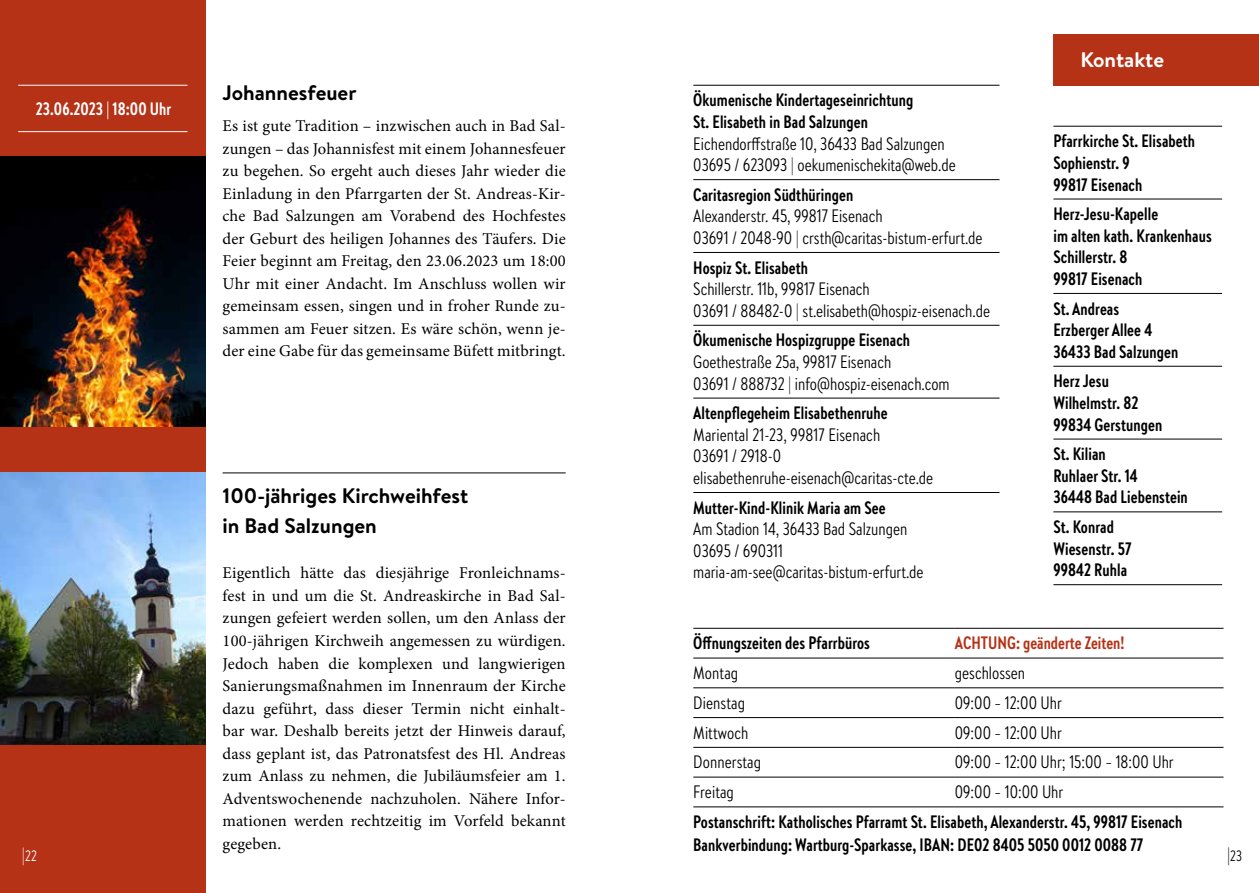
<style>
.page{position:relative;width:1259px;height:893px;background:#fff}
.page>*{position:absolute;margin:0;border:0;box-sizing:border-box;transform-origin:0 0}
.t1{font:700 21px/30px "Brandon Text";color:#000}
.t2{font:700 21px "Brandon Text";color:#fff}
.t3{font:700 18px/21.6px "Brandon Text Cond";letter-spacing:.005em;color:#000}
.t4{font:18px/21.6px "Brandon Text Cond";color:#000}
.t5{font:700 18px "Brandon Text Cond";color:#b53217}
.t6{font:700 18px "Brandon Text Cond";letter-spacing:.005em;color:#fff}
.t7{font:16.5px/22.5px "Minion Pro";letter-spacing:.01em;color:#000;text-align:justify}
.t8{font:15px "Brandon Text Cond";color:#fff}
.t9{font:15px "Brandon Text Cond";color:#000}
.s1{font-size:18px}
</style>
<div class="page">
<div style="left:0;top:0;width:206px;height:893px;background:#b53217"></div>
<div style="left:1053px;top:34px;width:206px;height:51px;background:#b53217"></div>
<hr style="left:693px;top:179px;width:306px;height:1px;background:#000">
<hr style="left:693px;top:252px;width:306px;height:1px;background:#000">
<hr style="left:693px;top:325px;width:306px;height:1px;background:#000">
<hr style="left:693px;top:398px;width:306px;height:1px;background:#000">
<hr style="left:693px;top:492px;width:306px;height:1px;background:#000">
<hr style="left:693px;top:85px;width:306px;height:1px;background:#000">
<hr style="left:1053px;top:199px;width:169px;height:1px;background:#000">
<hr style="left:1053px;top:293px;width:169px;height:1px;background:#000">
<hr style="left:1053px;top:366px;width:169px;height:1px;background:#000">
<hr style="left:1053px;top:439px;width:169px;height:1px;background:#000">
<hr style="left:1053px;top:512px;width:169px;height:1px;background:#000">
<hr style="left:1053px;top:584px;width:169px;height:1px;background:#000">
<hr style="left:1053px;top:126px;width:169px;height:1px;background:#000">
<hr style="left:693px;top:658px;width:262px;height:1px;background:#000">
<hr style="left:955px;top:658px;width:268px;height:1px;background:#000">
<hr style="left:693px;top:688px;width:262px;height:1px;background:#000">
<hr style="left:955px;top:688px;width:268px;height:1px;background:#000">
<hr style="left:693px;top:717px;width:262px;height:1px;background:#000">
<hr style="left:955px;top:717px;width:268px;height:1px;background:#000">
<hr style="left:693px;top:747px;width:262px;height:1px;background:#000">
<hr style="left:955px;top:747px;width:268px;height:1px;background:#000">
<hr style="left:693px;top:777px;width:262px;height:1px;background:#000">
<hr style="left:955px;top:777px;width:268px;height:1px;background:#000">
<hr style="left:693px;top:807px;width:262px;height:1px;background:#000">
<hr style="left:955px;top:807px;width:268px;height:1px;background:#000">
<hr style="left:693px;top:628px;width:262px;height:1px;background:#000">
<hr style="left:955px;top:628px;width:268px;height:1px;background:#000">
<img style="left:0;top:473px;width:206px;height:271px">
<img style="left:0;top:156px;width:206px;height:270px">
<hr style="left:18px;top:85px;width:169px;height:1px;background:#fff">
<hr style="left:18px;top:131px;width:169px;height:1px;background:#fff">
<hr style="left:223px;top:473px;width:343px;height:1px;background:#000">
<p class="t2" style="left:1080px;top:45px;width:85px">Kontakte</p>
<p class="t1" style="left:223px;top:77px;width:135px">Johannesfeuer</p>
<p class="t7" style="left:223px;top:115px;width:345px">Es ist gute Tradition – inzwischen auch in Bad Sal&shy;zungen – das Johannisfest mit einem Johannesfeuer zu begehen. So ergeht auch dieses Jahr wieder die Einladung in den Pfarrgarten der St. Andreas-Kir&shy;che Bad Salzungen am Vorabend des Hochfestes der Geburt des heiligen Johannes des Täufers. Die Feier beginnt am Freitag, den 23.06.2023 um 18:00<br>Uhr mit einer Andacht. Im Anschluss wollen wir gemeinsam essen, singen und in froher Runde zu&shy;sammen am Feuer sitzen. Es wäre schön, wenn je&shy;der eine Gabe für das gemeinsame Büfett mitbringt.</p>
<p class="t3" style="left:693px;top:89px;width:221px">Ökumenische Kindertageseinrichtung<br>St. Elisabeth in Bad Salzungen</p>
<p class="t4" style="left:693px;top:132px;width:264px">Eichendorffstraße 10, 36433 Bad Salzungen<br>03695 / 623093 | oekumenischekita@web.de</p>
<p class="t3" style="left:693px;top:183px;width:161px">Caritasregion Südthüringen</p>
<p class="t4" style="left:693px;top:205px;width:291px">Alexanderstr. 45, 99817 Eisenach<br>03691 / 2048-90 | crsth@caritas-bistum-erfurt.de</p>
<p class="t3" style="left:693px;top:256px;width:116px">Hospiz St. Elisabeth</p>
<p class="t4" style="left:693px;top:278px;width:298px">Schillerstr. 11b, 99817 Eisenach<br>03691 / 88482-0 | st.elisabeth@hospiz-eisenach.de</p>
<p class="t3" style="left:693px;top:329px;width:218px">Ökumenische Hospizgruppe Eisenach</p>
<p class="t4" style="left:693px;top:350px;width:258px">Goethestraße 25a, 99817 Eisenach<br>03691 / 888732 | info@hospiz-eisenach.com</p>
<p class="t3" style="left:693px;top:402px;width:196px">Altenpflegeheim Elisabethenruhe</p>
<p class="t4" style="left:693px;top:423px;width:241px">Mariental 21-23, 99817 Eisenach<br>03691 / 2918-0 elisabethenruhe-eisenach@caritas-cte.de</p>
<p class="t3" style="left:693px;top:496px;width:194px">Mutter-Kind-Klinik Maria am See</p>
<p class="t4" style="left:693px;top:518px;width:232px">Am Stadion 14, 36433 Bad Salzungen<br>03695 / 690311 maria-am-see@caritas-bistum-erfurt.de</p>
<p class="t6" style="left:36px;top:96px;width:137px">23.06.2023 | 18:00 Uhr</p>
<p class="t3" style="left:1053px;top:130px;width:143px">Pfarrkirche St. Elisabeth<br>Sophienstr. 9<br>99817 Eisenach</p>
<p class="t3" style="left:1053px;top:202px;width:160px">Herz-Jesu-Kapelle<br>im alten kath. Krankenhaus<br>Schillerstr. 8<br>99817 Eisenach</p>
<p class="t3" style="left:1053px;top:297px;width:126px">St. Andreas<br>Erzberger Allee 4<br>36433 Bad Salzungen</p>
<p class="t3" style="left:1053px;top:370px;width:110px">Herz Jesu<br>Wilhelmstr. 82<br>99834 Gerstungen</p>
<p class="t3" style="left:1053px;top:442px;width:136px">St. Kilian<br>Ruhlaer Str. 14<br>36448 Bad Liebenstein</p>
<p class="t3" style="left:1053px;top:515px;width:80px">St. Konrad<br>Wiesenstr. 57<br>99842 Ruhla</p>
<p class="t1" style="left:223px;top:481px;width:247px">100-jähriges Kirchweihfest in Bad Salzungen</p>
<p class="t7" style="left:223px;top:562px;width:345px">Eigentlich hätte das diesjährige Fronleichnams&shy;fest in und um die St. Andreaskirche in Bad Sal&shy;zungen gefeiert werden sollen, um den Anlass der 100-jährigen Kirchweih angemessen zu würdigen.<br>Jedoch haben die komplexen und langwierigen Sanierungsmaßnahmen im Innenraum der Kirche dazu geführt, dass dieser Termin nicht einhalt&shy;bar war. Deshalb bereits jetzt der Hinweis darauf, dass geplant ist, das Patronatsfest des Hl. Andreas zum Anlass zu nehmen, die Jubiläumsfeier am 1.<br>Adventswochenende nachzuholen. Nähere Infor&shy;mationen werden rechtzeitig im Vorfeld bekannt gegeben.</p>
<p class="t3" style="left:693px;top:632px;width:178px">Öffnungszeiten des Pfarrbüros</p>
<p class="t5" style="left:955px;top:631px;width:171px">ACHTUNG: geänderte Zeiten!</p>
<p class="t4" style="left:693px;top:662px;width:46px">Montag</p>
<p class="t4" style="left:955px;top:662px;width:72px">geschlossen</p>
<p class="t4" style="left:693px;top:691px;width:53px">Dienstag</p>
<p class="t4" style="left:955px;top:691px;width:108px">09:00 – 12:00 Uhr</p>
<p class="t4" style="left:693px;top:721px;width:57px">Mittwoch</p>
<p class="t4" style="left:955px;top:721px;width:108px">09:00 – 12:00 Uhr</p>
<p class="t4" style="left:693px;top:751px;width:69px">Donnerstag</p>
<p class="t4" style="left:955px;top:751px;width:220px">09:00 – 12:00 Uhr; 15:00 – 18:00 Uhr</p>
<p class="t4" style="left:693px;top:781px;width:42px">Freitag</p>
<p class="t4" style="left:955px;top:781px;width:110px">09:00 – 10:00 Uhr</p>
<p class="t3" style="left:693px;top:810px;width:490px;line-height:22.5px">Postanschrift: Katholisches Pfarramt St. Elisabeth, Alexanderstr. 45, 99817 Eisenach<br>Bankverbindung: Wartburg-Sparkasse, IBAN: DE02 8405 5050 0012 0088 77</p>
<p class="t8" style="left:22px;top:846px;width:16px"><span class="s1">|</span>22</p>
<p class="t9" style="left:1227px;top:846px;width:16px"><span class="s1">|</span>23</p>
</div>
